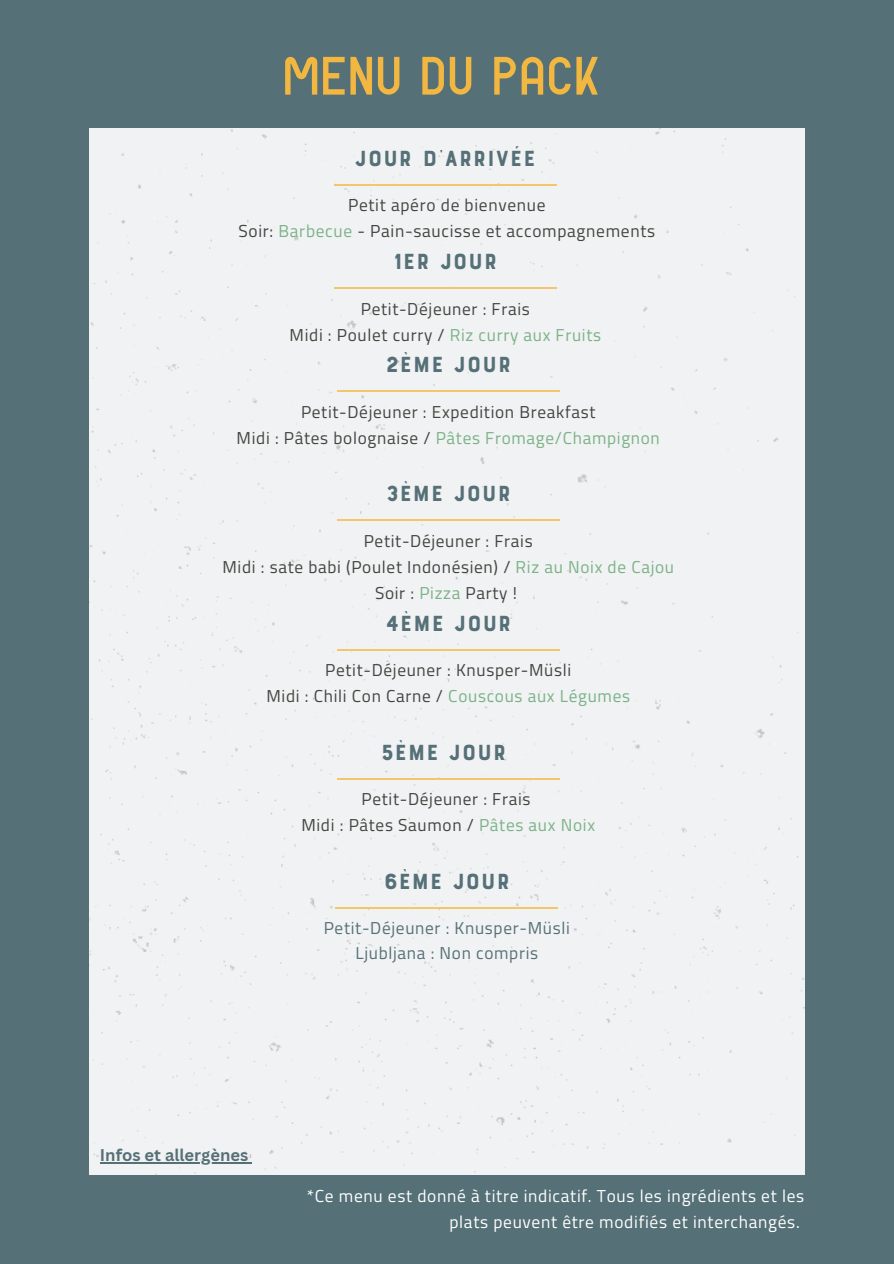
<style>
.page{position:relative;width:894px;height:1264px;background:#fff}
.page>*{position:absolute;margin:0;border:0;box-sizing:border-box;transform-origin:0 0}
.t1{font:53.85px "Woodhouse";letter-spacing:.07em;color:#f2b741}
.t2{font:22.95px "Bourton Base";letter-spacing:.045em;color:#557077}
.t3{font:17.4px/25.8px "Titillium Web";letter-spacing:.04em;color:#fff;text-align:right}
.t4{font:17.4px "Titillium Web";letter-spacing:.04em;color:#444440}
.t5{font:17.25px "Titillium Web";letter-spacing:.04em;color:#444440}
.t6{font:17.25px "Titillium Web";letter-spacing:.04em;color:#557077}
.t7{font:17.25px "Titillium Web";letter-spacing:.04em;color:#7bb288}
.t8{font:700 16.5px "Canva Sans";color:#557077}
.s1{color:#7bb288}
.s2{color:#444440}
</style>
<div class="page">
<div style="left:0;top:0;width:893px;height:1263px;background:#557077"></div>
<div style="left:89px;top:129px;width:715px;height:1045px;background:#f1f2f3"></div>
<hr style="left:333px;top:184px;width:223px;height:1px;background:#f4c569">
<hr style="left:333px;top:287px;width:223px;height:2px;background:#f4c569">
<hr style="left:336px;top:391px;width:223px;height:1px;background:#f4c569">
<hr style="left:336px;top:520px;width:223px;height:1px;background:#f4c569">
<hr style="left:336px;top:649px;width:223px;height:1px;background:#f4c569">
<hr style="left:336px;top:778px;width:223px;height:1px;background:#f4c569">
<hr style="left:335px;top:907px;width:223px;height:1px;background:#f4c569">
<hr style="left:100px;top:1161px;width:148px;height:2px;background:#557077">
<h1 class="t1" style="left:285px;top:50px;width:316px">MENU DU PACK</h1>
<p class="t2" style="left:355px;top:149px;width:182px">JOUR D’ARRIVÉE</p>
<p class="t4" style="left:348px;top:192px;width:199px">Petit apéro de bienvenue</p>
<h2 class="t4" style="left:238px;top:217px;width:418px">Soir: <span class="s1">Barbecue</span> - Pain-saucisse et accompagnements</h2>
<h2 class="t2" style="left:393px;top:253px;width:105px">1ER JOUR</h2>
<p class="t5" style="left:361px;top:296px;width:170px">Petit-Déjeuner : Frais</p>
<p class="t5" style="left:289px;top:321px;width:313px">Midi : Poulet curry / <span class="s1">Riz curry aux Fruits</span></p>
<p class="t2" style="left:385px;top:355px;width:127px">2ÈME JOUR</p>
<p class="t5" style="left:301px;top:398px;width:296px">Petit-Déjeuner : Expedition Breakfast</p>
<p class="t7" style="left:236px;top:424px;width:424px"><span class="s2">Midi : Pâtes bolognaise /</span> Pâtes Fromage/Champignon</p>
<p class="t2" style="left:385px;top:484px;width:127px">3ÈME JOUR</p>
<h2 class="t5" style="left:363px;top:527px;width:170px">Petit-Déjeuner : Frais</h2>
<p class="t5" style="left:222px;top:553px;width:453px">Midi : sate babi (Poulet Indonésien) / <span class="s1">Riz au Noix de Cajou</span></p>
<p class="t5" style="left:375px;top:579px;width:143px">Soir : <span class="s1">Pizza</span> Party !</p>
<p class="t2" style="left:385px;top:614px;width:128px">4ÈME JOUR</p>
<h2 class="t5" style="left:325px;top:656px;width:247px">Petit-Déjeuner : Knusper-Müsli</h2>
<p class="t5" style="left:266px;top:682px;width:365px">Midi : Chili Con Carne / <span class="s1">Couscous aux Légumes</span></p>
<h2 class="t2" style="left:380px;top:743px;width:127px">5ÈME JOUR</h2>
<p class="t5" style="left:361px;top:785px;width:170px">Petit-Déjeuner : Frais</p>
<p class="t5" style="left:301px;top:811px;width:295px">Midi : Pâtes Saumon / <span class="s1">Pâtes aux Noix</span></p>
<p class="t2" style="left:383px;top:872px;width:128px">6ÈME JOUR</p>
<p class="t6" style="left:323px;top:914px;width:247px">Petit-Déjeuner : Knusper-Müsli</p>
<p class="t6" style="left:355px;top:939px;width:184px">Ljubljana : Non compris</p>
<p class="t8" style="left:100px;top:1143px;width:150px">Infos et allergènes</p>
<h2 class="t3" style="left:306px;top:1182px;width:499px">*Ce menu est donné à titre indicatif. Tous les ingrédients et les plats peuvent être modifiés et interchangés.</h2>
</div>
